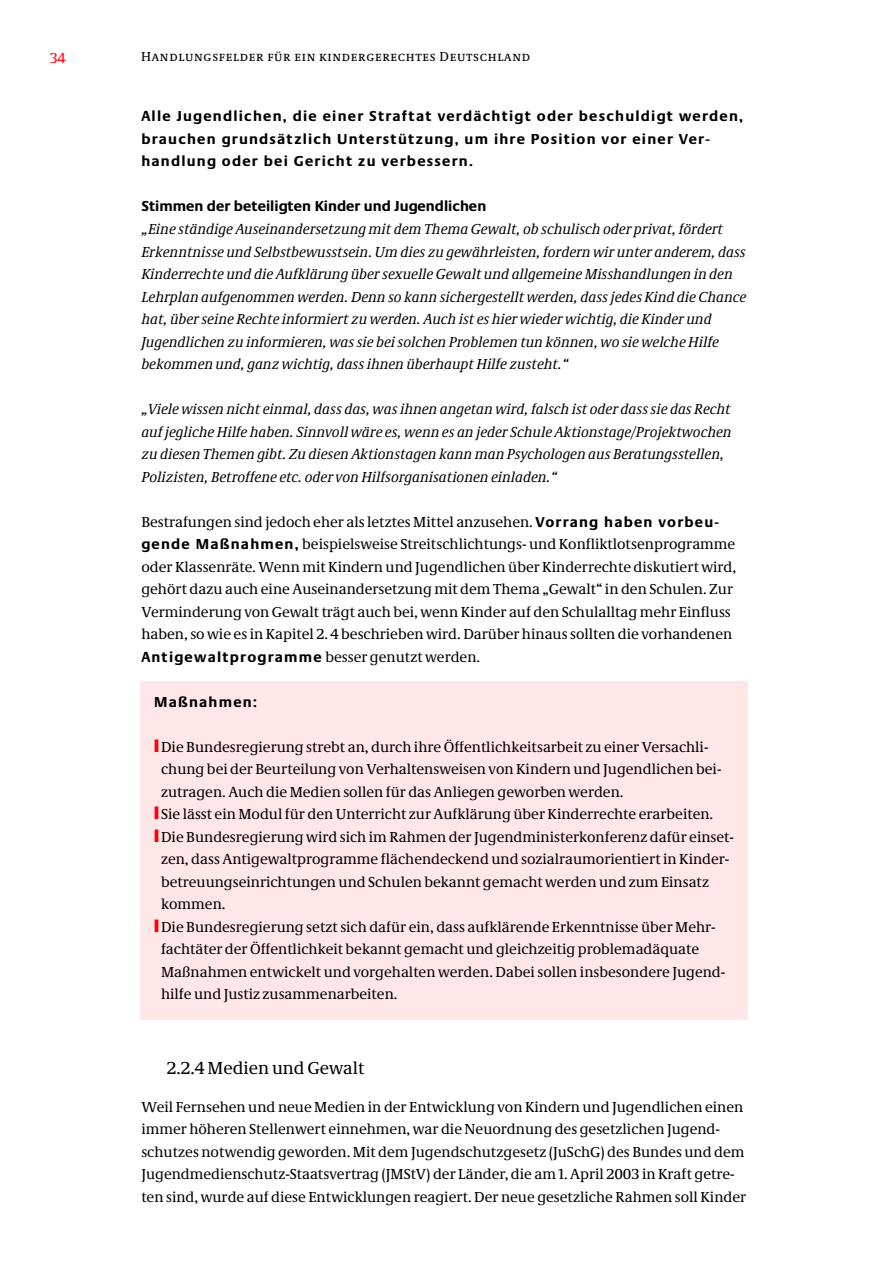
<style>
.page{position:relative;width:893px;height:1263px;background:#fff}
.page>*{position:absolute;margin:0;border:0;box-sizing:border-box;transform-origin:0 0}
.t1{font:18px "Neue Demos";color:#000}
.t2{font:15px/22.5px "Neue Demos";color:#000}
.t3{font:italic 15px/22.5px "Neue Demos";color:#000}
.t4{font:700 15px/22.5px "Neue Praxis";letter-spacing:.08em;color:#000}
.t5{font:700 15px "Neue Praxis";color:#000}
.t6{font:15px "Neue Demos CESC Os F";color:#ff000f}
.t7{font:13.5px "Neue Demos SC Os F";letter-spacing:.05em;color:#000}
.s1{font-family:"Neue Praxis";font-weight:700}
.s2{color:#ff000f}
</style>
<div class="page">
<div style="left:140px;top:682px;width:608px;height:338px;background:#ffe6e7"></div>
<p class="t6" style="left:51px;top:47px;width:17px">34</p>
<p class="t7" style="left:141px;top:48px;width:390px">Handlungsfelder für ein kindergerechtes Deutschland</p>
<p class="t4" style="left:141px;top:106px;width:603px">Alle Jugendlichen, die einer Straftat verdächtigt oder beschuldigt werden, brauchen grundsätzlich Unterstützung, um ihre Position vor einer Ver&shy;handlung oder bei Gericht zu verbessern.</p>
<p class="t5" style="left:141px;top:201px;width:346px">Stimmen der beteiligten Kinder und Jugendlichen</p>
<p class="t3" style="left:141px;top:219px;width:606px">„Eine ständige Auseinandersetzung mit dem Thema Gewalt, ob schulisch oder privat, fördert Erkenntnisse und Selbstbewusstsein. Um dies zu gewährleisten, fordern wir unter anderem, dass Kinderrechte und die Aufklärung über sexuelle Gewalt und allgemeine Misshandlungen in den Lehrplan aufgenommen werden. Denn so kann sichergestellt werden, dass jedes Kind die Chance hat, über seine Rechte informiert zu werden. Auch ist es hier wieder wichtig, die Kinder und Jugendlichen zu informieren, was sie bei solchen Problemen tun können, wo sie welche Hilfe bekommen und, ganz wichtig, dass ihnen überhaupt Hilfe zusteht.“</p>
<p class="t3" style="left:141px;top:399px;width:592px">„Viele wissen nicht einmal, dass das, was ihnen angetan wird, falsch ist oder dass sie das Recht auf jegliche Hilfe haben. Sinnvoll wäre es, wenn es an jeder Schule Aktionstage/Projektwochen zu diesen Themen gibt. Zu diesen Aktionstagen kann man Psychologen aus Beratungsstellen, Polizisten, Betroffene etc. oder von Hilfsorganisationen einladen.“</p>
<p class="t2" style="left:141px;top:512px;width:596px">Bestrafungen sind jedoch eher als letztes Mittel anzusehen. <span class="s1">Vorrang haben vorbeu&shy;gende Maßnahmen,</span> beispielsweise Streitschlichtungs- und Konfliktlotsenprogramme oder Klassenräte. Wenn mit Kindern und Jugendlichen über Kinderrechte diskutiert wird, gehört dazu auch eine Auseinandersetzung mit dem Thema „Gewalt“ in den Schulen. Zur Verminderung von Gewalt trägt auch bei, wenn Kinder auf den Schulalltag mehr Einfluss haben, so wie es in Kapitel 2. 4 beschrieben wird. Darüber hinaus sollten die vorhandenen <span class="s1">Antigewaltprogramme</span> besser genutzt werden.</p>
<p class="t4" style="left:154px;top:691px;width:105px">Maßnahmen:</p>
<p class="t2" style="left:154px;top:737px;width:556px"><span class="s2">❙</span>Die Bundesregierung strebt an, durch ihre Öffentlichkeitsarbeit zu einer Versachli-</p>
<p class="t2" style="left:161px;top:759px;width:562px">chung bei der Beurteilung von Verhaltensweisen von Kindern und Jugendlichen bei-</p>
<p class="t2" style="left:161px;top:782px;width:464px">zutragen. Auch die Medien sollen für das Anliegen geworben werden.</p>
<p class="t2" style="left:154px;top:804px;width:561px"><span class="s2">❙</span> Sie lässt ein Modul für den Unterricht zur Aufklärung über Kinderrechte erarbeiten.</p>
<p class="t2" style="left:154px;top:827px;width:581px"><span class="s2">❙</span>Die Bundesregierung wird sich im Rahmen der Jugendministerkonferenz dafür einset-</p>
<p class="t2" style="left:161px;top:849px;width:570px">zen, dass Antigewaltprogramme flächendeckend und sozialraumorientiert in Kinder-</p>
<p class="t2" style="left:161px;top:872px;width:550px">betreuungseinrichtungen und Schulen bekannt gemacht werden und zum Einsatz</p>
<p class="t2" style="left:161px;top:894px;width:66px">kommen.</p>
<p class="t2" style="left:154px;top:917px;width:563px"><span class="s2">❙</span>Die Bundesregierung setzt sich dafür ein, dass aufklärende Erkenntnisse über Mehr-</p>
<p class="t2" style="left:161px;top:939px;width:539px">fachtäter der Öffentlichkeit bekannt gemacht und gleichzeitig problemadäquate</p>
<p class="t2" style="left:161px;top:962px;width:566px">Maßnahmen entwickelt und vorgehalten werden. Dabei sollen insbesondere Jugend-</p>
<p class="t2" style="left:161px;top:984px;width:238px">hilfe und Justiz zusammenarbeiten.</p>
<p class="t1" style="left:167px;top:1061px;width:199px">2.2.4 Medien und Gewalt</p>
<p class="t2" style="left:141px;top:1097px;width:606px">Weil Fernsehen und neue Medien in der Entwicklung von Kindern und Jugendlichen einen immer höheren Stellenwert einnehmen, war die Neuordnung des gesetzlichen Jugend&shy;schutzes notwendig geworden. Mit dem Jugendschutzgesetz (JuSchG) des Bundes und dem Jugendmedienschutz-Staatsvertrag (JMStV) der Länder, die am 1. April 2003 in Kraft getre&shy;ten sind, wurde auf diese Entwicklungen reagiert. Der neue gesetzliche Rahmen soll Kinder</p>
</div>
